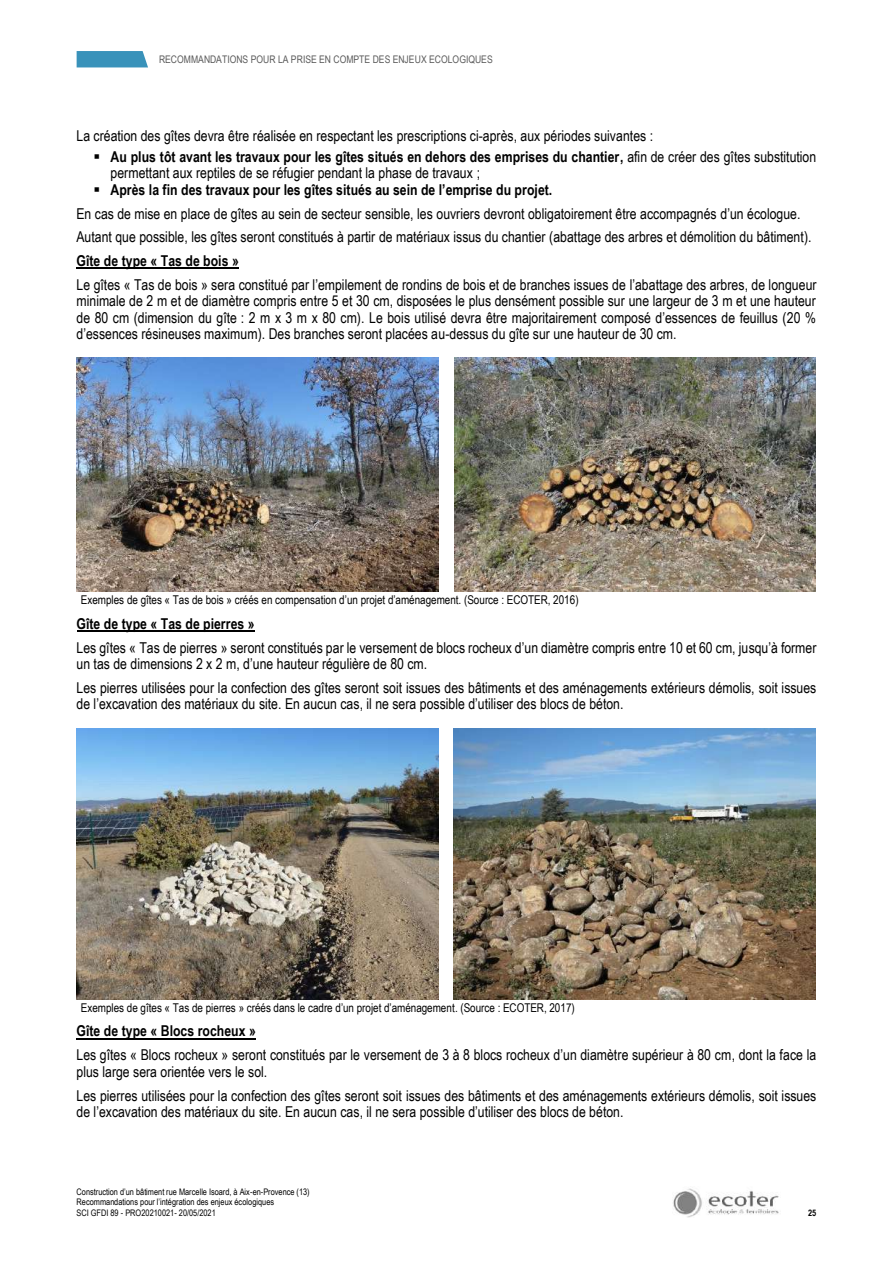
<style>
.page{position:relative;width:893px;height:1264px;background:#fff}
.page>*{position:absolute;margin:0;border:0;box-sizing:border-box;transform-origin:0 0}
.t1{font:15px/16.4px "Arial Narrow";color:#000}
.t2{font:700 15px "Arial Narrow";letter-spacing:.005em;color:#000}
.t3{font:12px "Arial Narrow";color:#000}
.t4{font:10.5px "Arial Narrow";letter-spacing:.005em;color:#595959}
.t5{font:9px/10.4px "Arial Narrow";letter-spacing:.005em;color:#000}
.t6{font:700 9px "Arial Narrow";color:#000}
.s1{font-weight:700}
</style>
<div class="page">
<img style="left:673px;top:1188px;width:106px;height:29px">
<svg style="left:77px;top:51px;width:71px;height:16px"></svg>
<hr style="left:76px;top:268px;width:163px;height:1px;background:#000">
<hr style="left:76px;top:630px;width:178px;height:1px;background:#000">
<hr style="left:76px;top:1037px;width:180px;height:1px;background:#000">
<img style="left:77px;top:358px;width:361px;height:233px">
<img style="left:454px;top:358px;width:361px;height:233px">
<img style="left:77px;top:728px;width:361px;height:271px">
<img style="left:454px;top:728px;width:361px;height:271px">
<p class="t4" style="left:159px;top:53px;width:335px">RECOMMANDATIONS POUR LA PRISE EN COMPTE DES ENJEUX ECOLOGIQUES</p>
<p class="t1" style="left:76px;top:127px;width:578px">La création des gîtes devra être réalisée en respectant les prescriptions ci-après, aux périodes suivantes :</p>
<p class="t1" style="left:111px;top:148px;width:707px;text-indent:-17px">▪ <span class="s1">Au plus tôt avant les travaux pour les gîtes situés en dehors des emprises du chantier,</span> afin de créer des gîtes substitution permettant aux reptiles de se réfugier pendant la phase de travaux ;</p>
<p class="t1" style="left:76px;top:177px;width:736px;line-height:23.9px;text-indent:17px">▪ <span class="s1">Après la fin des travaux pour les gîtes situés au sein de l’emprise du projet.<br></span>En cas de mise en place de gîtes au sein de secteur sensible, les ouvriers devront obligatoirement être accompagnés d’un écologue.<br>Autant que possible, les gîtes seront constitués à partir de matériaux issus du chantier (abattage des arbres et démolition du bâtiment).</p>
<p class="t2" style="left:76px;top:252px;width:164px">Gîte de type « Tas de bois »</p>
<p class="t1" style="left:76px;top:276px;width:741px;text-align:justify">Le gîtes « Tas de bois » sera constitué par l’empilement de rondins de bois et de branches issues de l’abattage des arbres, de longueur minimale de 2 m et de diamètre compris entre 5 et 30 cm, disposées le plus densément possible sur une largeur de 3 m et une hauteur de 80 cm (dimension du gîte : 2 m x 3 m x 80 cm). Le bois utilisé devra être majoritairement composé d’essences de feuillus (20 % d’essences résineuses maximum). Des branches seront placées au-dessus du gîte sur une hauteur de 30 cm.</p>
<p class="t3" style="left:81px;top:593px;width:499px">Exemples de gîtes « Tas de bois » créés en compensation d’un projet d’aménagement. (Source : ECOTER, 2016)</p>
<p class="t2" style="left:76px;top:614px;width:180px">Gîte de type « Tas de pierres »</p>
<p class="t1" style="left:76px;top:639px;width:741px">Les gîtes « Tas de pierres » seront constitués par le versement de blocs rocheux d’un diamètre compris entre 10 et 60 cm, jusqu’à former un tas de dimensions 2 x 2 m, d’une hauteur régulière de 80 cm.</p>
<p class="t1" style="left:76px;top:679px;width:741px">Les pierres utilisées pour la confection des gîtes seront soit issues des bâtiments et des aménagements extérieurs démolis, soit issues de l’excavation des matériaux du site. En aucun cas, il ne sera possible d’utiliser des blocs de béton.</p>
<p class="t3" style="left:81px;top:1000px;width:495px">Exemples de gîtes « Tas de pierres » créés dans le cadre d’un projet d’aménagement. (Source : ECOTER, 2017)</p>
<p class="t2" style="left:76px;top:1022px;width:181px">Gîte de type « Blocs rocheux »</p>
<p class="t1" style="left:76px;top:1046px;width:741px">Les gîtes « Blocs rocheux » seront constitués par le versement de 3 à 8 blocs rocheux d’un diamètre supérieur à 80 cm, dont la face la plus large sera orientée vers le sol.</p>
<p class="t1" style="left:76px;top:1086px;width:741px">Les pierres utilisées pour la confection des gîtes seront soit issues des bâtiments et des aménagements extérieurs démolis, soit issues de l’excavation des matériaux du site. En aucun cas, il ne sera possible d’utiliser des blocs de béton.</p>
<p class="t5" style="left:76px;top:1186px;width:234px">Construction d’un bâtiment rue Marcelle Isoard, à Aix-en-Provence (13)<br>Recommandations pour l’intégration des enjeux écologiques<br>SCI GFDI 89 - PRO20210021- 20/05/2021</p>
<p class="t6" style="left:808px;top:1207px;width:10px">25</p>
</div>
